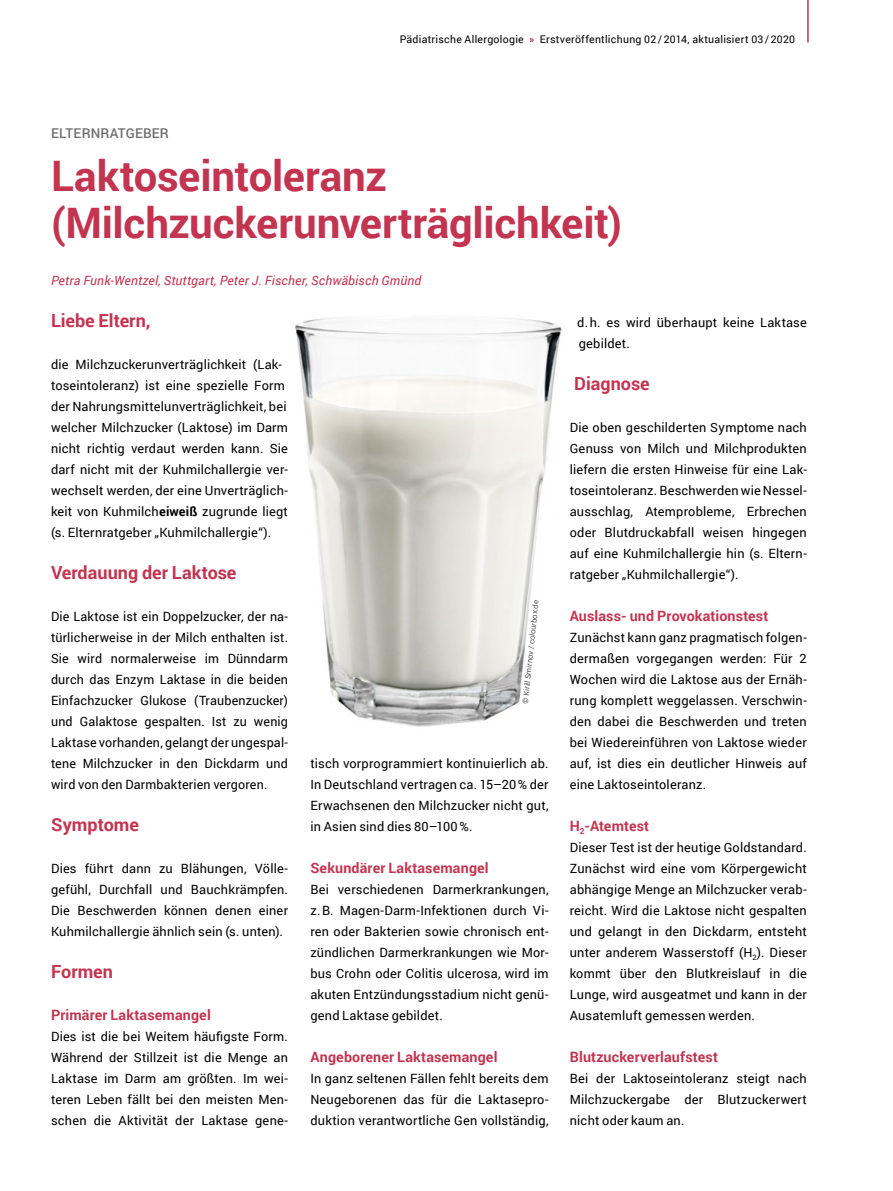
<style>
.page{position:relative;width:893px;height:1191px;background:#fff}
.page>*{position:absolute;margin:0;border:0;box-sizing:border-box;transform-origin:0 0}
.t1{font:700 42px/47.2px "Roboto";letter-spacing:-.005em;color:#c33450}
.t2{font:700 18px "Roboto";color:#c33450}
.t3{font:700 14.25px "Roboto";letter-spacing:.01em;color:#c33450}
.t4{font:500 13.5px "Roboto";letter-spacing:.01em;color:#706f6f}
.t5{font:12.75px/21px "Roboto";letter-spacing:.015em;color:#000;text-align:justify}
.t6{font:italic 12.75px "Roboto";letter-spacing:.015em;color:#c33450}
.t7{font:10.5px "Roboto";letter-spacing:.025em;color:#000}
.t8{font:300 7.5px "Roboto";color:#000}
.s1{font-weight:700;color:#c33450}
.s2{font-weight:700}
</style>
<div class="page">
<hr style="left:807px;top:0;width:2px;height:43px;background:#c33450">
<img style="left:294px;top:318px;width:268px;height:409px">
<p class="t7" style="left:400px;top:31px;width:397px">Pädiatrische Allergologie <span class="s1">»</span> Erstveröffentlichung 02/2014, aktualisiert 03/2020</p>
<p class="t4" style="left:51px;top:123px;width:119px">ELTERNRATGEBER</p>
<h1 class="t1" style="left:51px;top:150px;width:572px">Laktoseintoleranz (Milchzuckerunverträglichkeit)</h1>
<p class="t6" style="left:51px;top:272px;width:372px">Petra Funk-Wentzel, Stuttgart, Peter J. Fischer, Schwäbisch Gmünd</p>
<h2 class="t2" style="left:51px;top:308px;width:101px">Liebe Eltern,</h2>
<p class="t5" style="left:51px;top:354px;width:239px;text-align:left">die Milchzuckerunverträglichkeit (Lak&shy;toseintoleranz) ist eine spezielle Form der Nahrungsmittelunverträglichkeit, bei welcher Milchzucker (Laktose) im Darm nicht richtig verdaut werden kann. Sie darf nicht mit der Kuhmilchallergie ver&shy;wechselt werden, der eine Unverträglich&shy;keit von Kuhmilch<span class="s2">eiweiß</span> zugrunde liegt (s. Elternratgeber „Kuhmilchallergie“).</p>
<h2 class="t2" style="left:51px;top:560px;width:187px">Verdauung der Laktose</h2>
<p class="t5" style="left:51px;top:606px;width:239px">Die Laktose ist ein Doppelzucker, der na&shy;türlicherweise in der Milch enthalten ist.<br>Sie wird normalerweise im Dünndarm durch das Enzym Laktase in die beiden Einfachzucker Glukose (Traubenzucker) und Galaktose gespalten. Ist zu wenig Laktase vorhanden, gelangt der ungespal&shy;tene Milchzucker in den Dickdarm und wird von den Darmbakterien vergoren.</p>
<h2 class="t2" style="left:51px;top:812px;width:89px">Symptome</h2>
<p class="t5" style="left:51px;top:858px;width:239px">Dies führt dann zu Blähungen, Völle&shy;gefühl, Durchfall und Bauchkrämpfen.<br>Die Beschwerden können denen einer Kuhmilchallergie ähnlich sein (s. unten).</p>
<h2 class="t2" style="left:51px;top:959px;width:64px">Formen</h2>
<p class="t3" style="left:51px;top:1005px;width:161px">Primärer Laktasemangel</p>
<p class="t5" style="left:51px;top:1026px;width:239px">Dies ist die bei Weitem häufigste Form.<br>Während der Stillzeit ist die Menge an Laktase im Darm am größten. Im wei&shy;teren Leben fällt bei den meisten Men&shy;schen die Aktivität der Laktase gene-</p>
<p class="t5" style="left:577px;top:312px;width:231px">d.h. es wird überhaupt keine Laktase gebildet.</p>
<h2 class="t2" style="left:574px;top:371px;width:77px">Diagnose</h2>
<p class="t5" style="left:570px;top:417px;width:238px">Die oben geschilderten Symptome nach Genuss von Milch und Milchprodukten liefern die ersten Hinweise für eine Lak&shy;toseintoleranz. Beschwerden wie Nessel&shy;ausschlag, Atemprobleme, Erbrechen oder Blutdruckabfall weisen hingegen auf eine Kuhmilchallergie hin (s. Eltern&shy;ratgeber „Kuhmilchallergie“).</p>
<p class="t3" style="left:570px;top:606px;width:200px">Auslass- und Provokationstest</p>
<p class="t5" style="left:570px;top:627px;width:238px">Zunächst kann ganz pragmatisch folgen&shy;dermaßen vorgegangen werden: Für 2<br>Wochen wird die Laktose aus der Ernäh&shy;rung komplett weggelassen. Verschwin&shy;den dabei die Beschwerden und treten bei Wiedereinführen von Laktose wieder auf, ist dies ein deutlicher Hinweis auf eine Laktoseintoleranz.</p>
<p class="t3" style="left:570px;top:816px;width:81px">H<sub>2</sub>-Atemtest</p>
<p class="t5" style="left:570px;top:837px;width:239px">Dieser Test ist der heutige Goldstandard.<br>Zunächst wird eine vom Körpergewicht abhängige Menge an Milchzucker verab&shy;reicht. Wird die Laktose nicht gespalten und gelangt in den Dickdarm, entsteht unter anderem Wasserstoff (H<sub>2</sub>). Dieser kommt über den Blutkreislauf in die Lunge, wird ausgeatmet und kann in der Ausatemluft gemessen werden.</p>
<p class="t3" style="left:570px;top:1047px;width:150px">Blutzuckerverlaufstest</p>
<p class="t5" style="left:570px;top:1068px;width:239px">Bei der Laktoseintoleranz steigt nach Milchzuckergabe der Blutzuckerwert nicht oder kaum an.</p>
<p class="t8" style="left:520px;top:702px;width:105px;rotate:-84deg">© Kirill Smirnov / colourbox.de</p>
<p class="t5" style="left:310px;top:753px;width:240px">tisch vorprogrammiert kontinuierlich ab.<br>In Deutschland vertragen ca. 15–20% der Erwachsenen den Milchzucker nicht gut, in Asien sind dies 80–100%.</p>
<p class="t3" style="left:310px;top:858px;width:180px">Sekundärer Laktasemangel</p>
<p class="t5" style="left:310px;top:879px;width:240px">Bei verschiedenen Darmerkrankungen, z.B. Magen-Darm-Infektionen durch Vi&shy;ren oder Bakterien sowie chronisch ent&shy;zündlichen Darmerkrankungen wie Mor&shy;bus Crohn oder Colitis ulcerosa, wird im akuten Entzündungsstadium nicht genü&shy;gend Laktase gebildet.</p>
<p class="t3" style="left:310px;top:1047px;width:189px">Angeborener Laktasemangel</p>
<p class="t5" style="left:310px;top:1068px;width:240px">In ganz seltenen Fällen fehlt bereits dem Neugeborenen das für die Laktasepro&shy;duktion verantwortliche Gen vollständig,</p>
</div>
